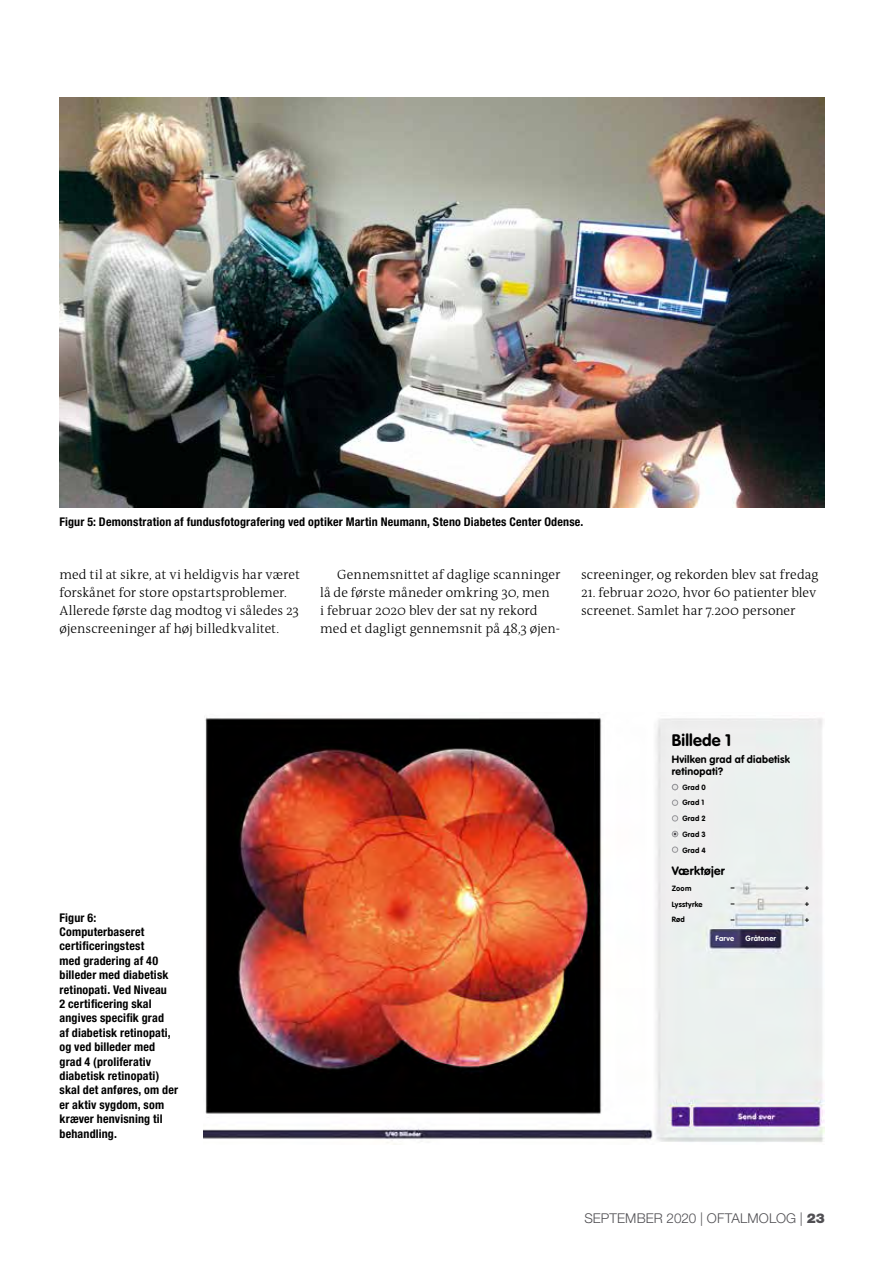
<style>
.page{position:relative;width:893px;height:1263px;background:#fff}
.page>*{position:absolute;margin:0;border:0;box-sizing:border-box;transform-origin:0 0}
.t1{font:700 16.5px "VAG Rounded";letter-spacing:.01em;color:#000}
.t2{font:300 13.5px/18px "The Antiqua B3";color:#000}
.t3{font:300 13.5px "Helvetica Neue LT";letter-spacing:.01em;color:#504f53}
.t4{font:700 condensed 12px/14.4px "Helvetica Neue LT";letter-spacing:.015em;color:#000}
.t5{font:700 12px "VAG Rounded";letter-spacing:.025em;color:#000}
.t6{font:700 10.5px/12.6px "VAG Rounded";letter-spacing:.025em;color:#000}
.t7{font:700 7.5px/15.8px "VAG Rounded";letter-spacing:.025em;color:#000}
.t8{font:700 7.5px "VAG Rounded";letter-spacing:.025em;color:#fff}
.t9{font:900 7.5px/15.8px "Frutiger";color:#000;text-align:justify}
.s1{font-weight:900}
</style>
<div class="page">
<img style="left:204px;top:717px;width:621px;height:428px">
<img style="left:59px;top:98px;width:766px;height:409px">
<div style="left:658px;top:770px;width:33px;height:33px;background:#eee"></div>
<div style="left:658px;top:802px;width:33px;height:33px;background:#edeeee"></div>
<div style="left:658px;top:833px;width:33px;height:33px;background:#edeeee"></div>
<svg style="left:672px;top:847px;width:6px;height:6px"></svg>
<svg style="left:672px;top:831px;width:6px;height:6px"></svg>
<p class="t4" style="left:59px;top:514px;width:526px">Figur 5: Demonstration af fundusfotografering ved optiker Martin Neumann, Steno Diabetes Center Odense.</p>
<p class="t2" style="left:59px;top:566px;width:242px">med til at sikre, at vi heldigvis har været forskånet for store opstartsproblemer.<br>Allerede første dag modtog vi således 23 øjenscreeninger af høj billedkvalitet.</p>
<p class="t2" style="left:320px;top:566px;width:242px;text-indent:17px">Gennemsnittet af daglige scanninger lå de første måneder omkring 30, men<br>i februar 2020 blev der sat ny rekord med et dagligt gennemsnit på 48,3 øjen-</p>
<p class="t2" style="left:581px;top:566px;width:239px">screeninger, og rekorden blev sat fredag</p>
<p class="t2" style="left:581px;top:584px;width:237px">21. februar 2020, hvor 60 patienter blev screenet. Samlet har 7.200 personer</p>
<h1 class="t1" style="left:672px;top:730px;width:61px">Billede 1</h1>
<p class="t6" style="left:672px;top:753px;width:120px">Hvilken grad af diabetisk retinopati?</p>
<p class="t4" style="left:60px;top:910px;width:120px">Figur 6:<br>Computerbaseret certificeringstest<br>med gradering af 40 billeder med diabetisk retinopati. Ved Niveau<br>2 certificering skal angives specifik grad<br>af diabetisk retinopati, og ved billeder med grad 4 (proliferativ diabetisk retinopati) skal det anføres, om der er aktiv sygdom, som kræver henvisning til behandling.</p>
<p class="t7" style="left:682px;top:779px;width:25px">Grad 0<br>Grad 1<br>Grad 2<br>Grad 3<br>Grad 4</p>
<p class="t5" style="left:672px;top:863px;width:54px">Værktøjer</p>
<p class="t7" style="left:672px;top:880px;width:32px">Zoom<br>Lysstyrke<br>Rød</p>
<p class="t8" style="left:715px;top:934px;width:20px">Farve</p>
<p class="t8" style="left:745px;top:934px;width:32px">Gråtoner</p>
<p class="t9" style="left:731px;top:880px;width:5px">– – –</p>
<p class="t9" style="left:805px;top:880px;width:6px">+ + +</p>
<p class="t3" style="left:584px;top:1209px;width:242px">SEPTEMBER 2020 | OFTALMOLOG | <span class="s1">23</span></p>
</div>
